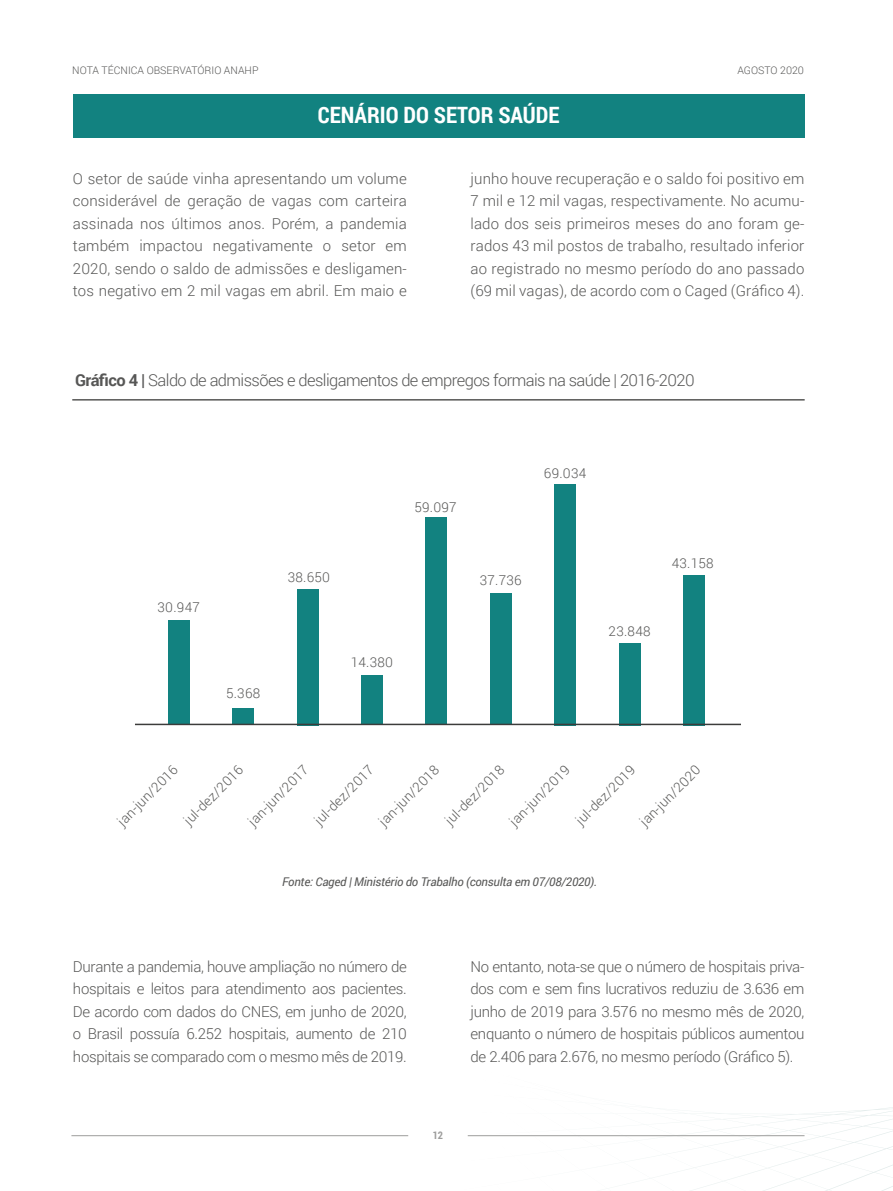
<style>
.page{position:relative;width:893px;height:1191px;background:#fff}
.page>*{position:absolute;margin:0;border:0;box-sizing:border-box;transform-origin:0 0}
.t1{font:700 22.5px "Roboto Condensed";color:#fff}
.t2{font:300 16.5px "Roboto";letter-spacing:-.035em;color:#575756}
.t3{font:300 15px/22.5px "Roboto";letter-spacing:-.01em;color:#575756;text-align:justify}
.t4{font:300 13.5px "Roboto";letter-spacing:.02em;color:#575756}
.t5{font:italic 12px "Roboto";letter-spacing:-.02em;color:#575756}
.t6{font:300 10.5px "Roboto";color:#575756}
.t7{font:700 10.5px "Roboto Condensed";color:#9d9d9c}
.s1{font-weight:700}
</style>
<div class="page">
<svg style="left:71px;top:632px;width:822px;height:543px"></svg>
<hr style="left:72px;top:399px;width:733px;height:1px;background:#575756">
<hr style="left:71px;top:1135px;width:337px;height:1px;background:#9d9d9c">
<hr style="left:468px;top:1135px;width:336px;height:1px;background:#9d9d9c">
<div style="left:73px;top:94px;width:731px;height:43px;background:#128280"></div>
<div style="left:168px;top:620px;width:21px;height:105px;background:#128280"></div>
<div style="left:232px;top:708px;width:22px;height:17px;background:#128280"></div>
<div style="left:297px;top:589px;width:21px;height:136px;background:#128280"></div>
<div style="left:426px;top:517px;width:21px;height:208px;background:#128280"></div>
<div style="left:490px;top:594px;width:21px;height:131px;background:#128280"></div>
<div style="left:554px;top:484px;width:22px;height:241px;background:#128280"></div>
<div style="left:619px;top:643px;width:21px;height:82px;background:#128280"></div>
<div style="left:361px;top:675px;width:22px;height:50px;background:#128280"></div>
<div style="left:683px;top:575px;width:22px;height:150px;background:#128280"></div>
<hr style="left:135px;top:723px;width:606px;height:2px;background:#3c3c3b">
<p class="t6" style="left:72px;top:63px;width:188px">NOTA TÉCNICA OBSERVATÓRIO ANAHP</p>
<p class="t6" style="left:737px;top:63px;width:68px">AGOSTO 2020</p>
<h1 class="t1" style="left:318px;top:99px;width:243px">CENÁRIO DO SETOR SAÚDE</h1>
<p class="t3" style="left:73px;top:167px;width:335px">O setor de saúde vinha apresentando um volume considerável de geração de vagas com carteira assinada nos últimos anos. Porém, a pandemia também impactou negativamente o setor em 2020, sendo o saldo de admissões e desligamen&shy;tos negativo em 2 mil vagas em abril. Em maio e</p>
<p class="t3" style="left:471px;top:167px;width:335px">junho houve recuperação e o saldo foi positivo em 7 mil e 12 mil vagas, respectivamente. No acumu&shy;lado dos seis primeiros meses do ano foram ge&shy;rados 43 mil postos de trabalho, resultado inferior ao registrado no mesmo período do ano passado (69 mil vagas), de acordo com o Caged (Gráfico 4).</p>
<p class="t2" style="left:75px;top:369px;width:621px"><span class="s1">Gráfico 4 |</span> Saldo de admissões e desligamentos de empregos formais na saúde | 2016-2020</p>
<p class="t4" style="left:158px;top:597px;width:44px">30.947</p>
<p class="t4" style="left:226px;top:684px;width:36px">5.368</p>
<p class="t4" style="left:288px;top:568px;width:44px">38.650</p>
<p class="t4" style="left:414px;top:497px;width:44px">59.097</p>
<p class="t4" style="left:351px;top:652px;width:44px">14.380</p>
<p class="t4" style="left:544px;top:463px;width:44px">69.034</p>
<p class="t4" style="left:480px;top:571px;width:43px">37.736</p>
<p class="t4" style="left:672px;top:553px;width:43px">43.158</p>
<p class="t4" style="left:609px;top:621px;width:43px">23.848</p>
<p class="t4" style="left:113px;top:816px;width:80px;rotate:-45deg">jan-jun/2016</p>
<p class="t4" style="left:180px;top:815px;width:79px;rotate:-45deg">jul-dez/2016</p>
<p class="t4" style="left:244px;top:816px;width:80px;rotate:-45deg">jan-jun/2017</p>
<p class="t4" style="left:310px;top:815px;width:79px;rotate:-45deg">jul-dez/2017</p>
<p class="t4" style="left:375px;top:816px;width:80px;rotate:-45deg">jan-jun/2018</p>
<p class="t4" style="left:441px;top:815px;width:79px;rotate:-45deg">jul-dez/2018</p>
<p class="t4" style="left:505px;top:816px;width:80px;rotate:-45deg">jan-jun/2019</p>
<p class="t4" style="left:571px;top:815px;width:79px;rotate:-45deg">jul-dez/2019</p>
<p class="t4" style="left:636px;top:817px;width:81px;rotate:-45deg">jan-jun/2020</p>
<p class="t5" style="left:282px;top:873px;width:316px">Fonte: Caged | Ministério do Trabalho (consulta em 07/08/2020).</p>
<p class="t3" style="left:73px;top:954px;width:335px">Durante a pandemia, houve ampliação no número de hospitais e leitos para atendimento aos pacientes.<br>De acordo com dados do CNES, em junho de 2020, o Brasil possuía 6.252 hospitais, aumento de 210 hospitais se comparado com o mesmo mês de 2019.</p>
<p class="t7" style="left:433px;top:1128px;width:12px">12</p>
<p class="t3" style="left:471px;top:954px;width:335px">No entanto, nota-se que o número de hospitais priva&shy;dos com e sem fins lucrativos reduziu de 3.636 em junho de 2019 para 3.576 no mesmo mês de 2020, enquanto o número de hospitais públicos aumentou de 2.406 para 2.676, no mesmo período (Gráfico 5).</p>
</div>
